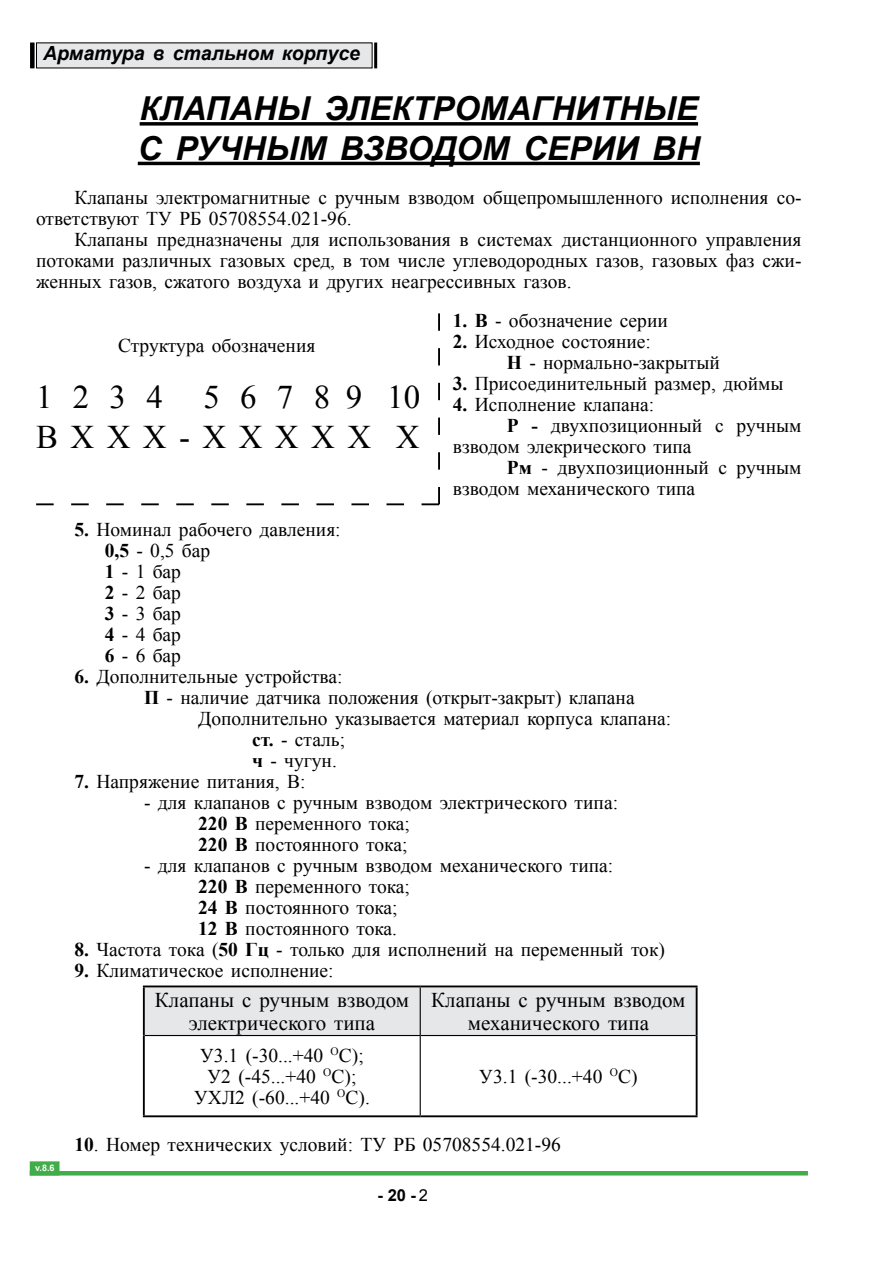
<style>
.page{position:relative;width:893px;height:1263px;background:#fff}
.page>*{position:absolute;margin:0;border:0;box-sizing:border-box;transform-origin:0 0}
.t1{font:italic 700 33px/39.6px "Arial";color:#000}
.t2{font:33px/39.6px "Times New Roman";color:#000}
.t3{font:21px/22.5px "Times New Roman";color:#000;text-align:center}
.t4{font:19.5px/21px "Times New Roman";color:#000}
.t5{font:italic 700 19.5px "Arial";color:#000}
.t6{font:700 16.5px "Arial";color:#000}
.t7{font:700 9px "Arial";color:#fff}
.s1{font-weight:700}
.s2{font-weight:400}
</style>
<div class="page">
<hr style="left:30px;top:1171px;width:778px;height:4px;background:#41ad49">
<div style="left:30px;top:1161px;width:30px;height:14px;background:#41ad49;border:2px solid #41ad49"></div>
<div style="left:37px;top:43px;width:335px;height:25px;background:#e6e7e8"></div>
<hr style="left:374px;top:43px;width:3px;height:25px;background:#000">
<div style="left:30px;top:43px;width:5px;height:25px;background:#000"></div>
<svg style="left:140px;top:122px;width:558px;height:4px;background:#212121"></svg>
<hr style="left:138px;top:162px;width:562px;height:3px;background:#000">
<svg style="left:36px;top:313px;width:404px;height:192px"></svg>
<div style="left:145px;top:987px;width:551px;height:48px;background:#e6e7e8"></div>
<hr style="left:420px;top:987px;width:1px;height:48px;background:#000">
<hr style="left:145px;top:1035px;width:275px;height:1px;background:#000">
<hr style="left:420px;top:1035px;width:276px;height:1px;background:#000">
<hr style="left:420px;top:1036px;width:1px;height:79px;background:#000">
<hr style="left:696px;top:1035px;width:2px;height:80px;background:#000">
<hr style="left:420px;top:1115px;width:278px;height:2px;background:#000">
<hr style="left:143px;top:1035px;width:2px;height:80px;background:#000">
<hr style="left:143px;top:1115px;width:277px;height:2px;background:#000">
<hr style="left:143px;top:985px;width:277px;height:2px;background:#000">
<hr style="left:143px;top:987px;width:2px;height:48px;background:#000">
<hr style="left:420px;top:985px;width:278px;height:2px;background:#000">
<hr style="left:696px;top:987px;width:2px;height:48px;background:#000">
<p class="t5" style="left:43px;top:40px;width:318px">Арматура в стальном корпусе</p>
<h1 class="t1" style="left:138px;top:90px;width:564px">КЛАПАНЫ ЭЛЕКТРОМАГНИТНЫЕ<br>С РУЧНЫМ ВЗВОДОМ СЕРИИ ВН</h1>
<p class="t4" style="left:36px;top:186px;width:767px;text-indent:38px">Клапаны электромагнитные с ручным взводом общепромышленного исполнения со&shy;ответствуют ТУ РБ 05708554.021-96.</p>
<p class="t4" style="left:36px;top:228px;width:767px;text-align:justify;text-indent:38px">Клапаны предназначены для использования в системах дистанционного управления потоками различных газовых сред, в том числе углеводородных газов, газовых фаз сжи&shy;женных газов, сжатого воздуха и других неагрессивных газов.</p>
<p class="t4" style="left:453px;top:309px;width:216px"><span class="s1">1. В</span> - обозначение серии</p>
<p class="t4" style="left:507px;top:330px;width:215px;text-indent:-54px"><span class="s1">2.</span> Исходное состояние:<br><span class="s1">Н</span> - нормально-закрытый</p>
<p class="t4" style="left:453px;top:372px;width:332px"><span class="s1">3.</span> Присоединительный размер, дюймы</p>
<p class="t4" style="left:453px;top:393px;width:203px"><span class="s1">4.</span> Исполнение клапана:</p>
<p class="t4" style="left:507px;top:414px;width:296px"><span class="s1">Р -</span> двухпозиционный с ручным</p>
<p class="t4" style="left:453px;top:435px;width:240px">взводом элекрического типа</p>
<p class="t4" style="left:507px;top:456px;width:296px"><span class="s1">Рм</span> - двухпозиционный с ручным</p>
<p class="t4" style="left:453px;top:477px;width:244px">взводом механического типа</p>
<p class="t4" style="left:105px;top:518px;width:237px;text-indent:-30px"><span class="s1">5.</span> Номинал рабочего давления:<br><span class="s1">0,5</span> - 0,5 бар<br><span class="s1">1</span> - 1 бар<br><span class="s1">2</span> - 2 бар<br><span class="s1">3</span> - 3 бар<br><span class="s1">4</span> - 4 бар<br><span class="s1">6</span> - 6 бар</p>
<p class="t4" style="left:74px;top:665px;width:270px"><span class="s1">6.</span> Дополнительные устройства:</p>
<p class="t4" style="left:144px;top:686px;width:492px"><span class="s1">П</span> - наличие датчика положения (открыт-закрыт) клапана</p>
<p class="t4" style="left:198px;top:707px;width:475px">Дополнительно указывается материал корпуса клапана:</p>
<p class="t4" style="left:252px;top:728px;width:95px"><span class="s1">ст.</span> - сталь;</p>
<p class="t4" style="left:252px;top:749px;width:86px"><span class="s1">ч</span> - чугун.</p>
<p class="t4" style="left:74px;top:770px;width:233px"><span class="s1">7.</span> Напряжение питания, В:</p>
<p class="t4" style="left:198px;top:791px;width:421px;text-indent:-54px">- для клапанов с ручным взводом электрического типа:<br><span class="s1">220 В</span> переменного тока;<br><span class="s1">220 В</span> постоянного тока;</p>
<p class="t4" style="left:198px;top:854px;width:417px;text-indent:-54px">- для клапанов с ручным взводом механического типа:<br><span class="s1">220 В</span> переменного тока;<br><span class="s1">24 В</span> постоянного тока;<br><span class="s1">12 В</span> постоянного тока.</p>
<p class="t4" style="left:74px;top:938px;width:592px"><span class="s1">8.</span> Частота тока (<span class="s1">50 Гц</span> - только для исполнений на переменный ток)</p>
<p class="t4" style="left:74px;top:959px;width:261px"><span class="s1">9.</span> Климатическое исполнение:</p>
<p class="t4" style="left:118px;top:334px;width:199px">Структура обозначения</p>
<h1 class="t2" style="left:36px;top:376px;width:385px">1 2 3 4 5 6 7 8 9 10<br>В Х Х Х - Х Х Х Х Х Х</h1>
<p class="t3" style="left:155px;top:988px;width:256px">Клапаны с ручным взводом электрического типа</p>
<p class="t3" style="left:431px;top:988px;width:256px">Клапаны с ручным взводом механического типа</p>
<p class="t4" style="left:194px;top:1044px;width:177px;text-align:center">У3.1 (-30...+40 <sup>О</sup>С);<br>У2 (-45...+40 <sup>О</sup>С);<br>УХЛ2 (-60...+40 <sup>О</sup>С).</p>
<p class="t4" style="left:479px;top:1065px;width:160px">У3.1 (-30...+40 <sup>О</sup>С)</p>
<p class="t7" style="left:35px;top:1162px;width:21px">v.8.6</p>
<p class="t4" style="left:74px;top:1133px;width:488px"><span class="s1">10</span>. Номер технических условий: ТУ РБ 05708554.021-96</p>
<p class="t6" style="left:378px;top:1183px;width:52px">- 20 -<span class="s2">2</span></p>
</div>
